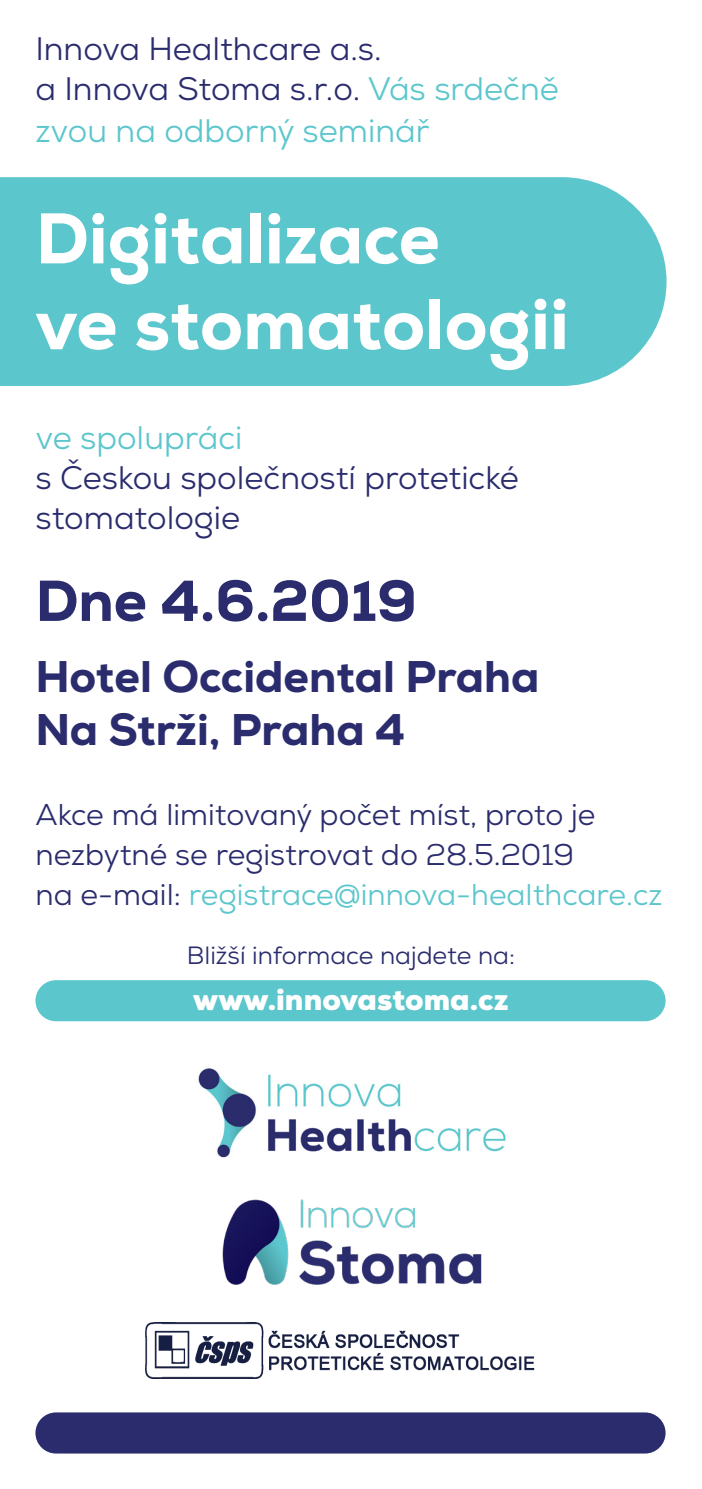
<style>
.page{position:relative;width:702px;height:1489px;background:#fff}
.page>*{position:absolute;margin:0;border:0;box-sizing:border-box;transform-origin:0 0}
.t1{font:800 71.5px/85.8px "Nexa";color:#fff}
.t2{font:800 57.5px "Nexa";color:#2a2c6d}
.t3{font:800 44.25px/53px "Nexa";color:#2a2c6d}
.t4{font:32.5px/41.2px "Nexa";color:#2a2c6d}
.t5{font:32.5px "Nexa";color:#5cc6cd}
.t6{font:30px/40px "Nexa";color:#2a2c6d}
.t7{font:900 30px "Nexa";color:#fff}
.t8{font:25px "Nexa";color:#2a2c6d}
.s1{color:#5cc6cd}
</style>
<div class="page">
<div style="left:35px;top:980px;width:630px;height:41px;background:#5cc6cd"></div>
<div style="left:35px;top:1412px;width:630px;height:41px;background:#2a2c6d"></div>
<div style="left:0;top:177px;width:666px;height:209px;background:#5cc6cd"></div>
<img style="left:222px;top:1199px;width:260px;height:85px">
<img style="left:198px;top:1068px;width:308px;height:90px">
<img style="left:145px;top:1322px;width:389px;height:56px">
<p class="t4" style="left:35px;top:28px;width:525px">Innova Healthcare a.s.<br>a Innova Stoma s.r.o. <span class="s1">Vás srdečně zvou na odborný seminář</span></p>
<h1 class="t1" style="left:35px;top:196px;width:535px">Digitalizace<br>ve stomatologii</h1>
<p class="t5" style="left:35px;top:417px;width:208px">ve spolupráci</p>
<p class="t4" style="left:35px;top:458px;width:485px;line-height:40px">s Českou společností protetické stomatologie</p>
<h2 class="t2" style="left:35px;top:564px;width:383px">Dne 4.6.2019</h2>
<h3 class="t3" style="left:35px;top:650px;width:505px">Hotel Occidental Praha<br>Na Strži, Praha 4</h3>
<p class="t6" style="left:35px;top:794px;width:628px">Akce má limitovaný počet míst, proto je nezbytné se registrovat do 28.5.2019<br>na e-mail: <span class="s1">registrace@innova-healthcare.cz</span></p>
<p class="t8" style="left:187px;top:939px;width:329px">Bližší informace najdete na:</p>
<p class="t7" style="left:193px;top:980px;width:317px">www.innovastoma.cz</p>
</div>
